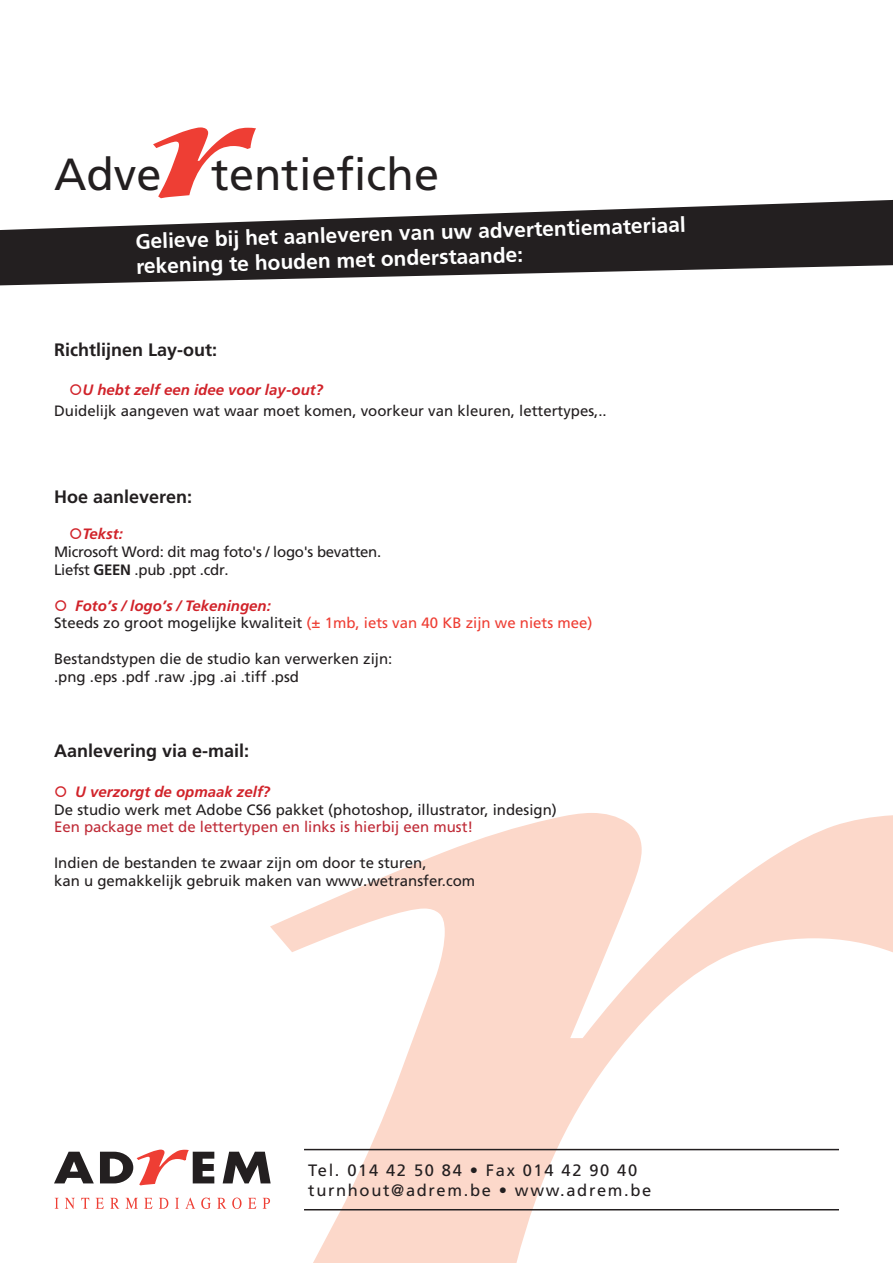
<style>
.page{position:relative;width:893px;height:1263px;background:#fff}
.page>*{position:absolute;margin:0;border:0;box-sizing:border-box;transform-origin:0 0}
.t1{font:45px "Frutiger";color:#231f20}
.t2{font:700 21px/24.9px "Frutiger";color:#fff}
.t3{font:700 18px "Frutiger";color:#231f20}
.t4{font:16.5px/19.8px "Frutiger";letter-spacing:.1em;color:#231f20}
.t5{font:15px/18px "Frutiger";color:#231f20}
.t6{font:15px/17.4px "Frutiger";color:#ee3e34}
.t7{font:15px/18px "Frutiger";letter-spacing:-.02em;color:#231f20}
.t8{font:italic 700 15px "Frutiger";color:#d1232a}
.t9{font:15px "Frutiger";color:#bf2b37}
.s1{font-weight:700}
.s2{font-weight:700;font-style:italic;color:#d1232a}
.s3{color:#231f20}
</style>
<div class="page">
<svg style="left:0;top:200px;width:893px;height:85px;fill:#231f20"></svg>
<svg style="left:54px;top:1152px;width:40px;height:31px"></svg>
<svg style="left:223px;top:1152px;width:47px;height:31px"></svg>
<svg style="left:100px;top:1149px;width:114px;height:36px"></svg>
<svg style="left:55px;top:1198px;width:4px;height:11px"></svg>
<svg style="left:65px;top:1198px;width:10px;height:11px"></svg>
<svg style="left:81px;top:1198px;width:8px;height:11px"></svg>
<svg style="left:96px;top:1198px;width:8px;height:11px"></svg>
<svg style="left:110px;top:1198px;width:9px;height:11px"></svg>
<svg style="left:126px;top:1198px;width:12px;height:11px"></svg>
<svg style="left:144px;top:1198px;width:8px;height:11px"></svg>
<svg style="left:159px;top:1198px;width:9px;height:11px"></svg>
<svg style="left:175px;top:1198px;width:4px;height:11px"></svg>
<svg style="left:185px;top:1197px;width:10px;height:12px"></svg>
<svg style="left:201px;top:1197px;width:10px;height:12px"></svg>
<svg style="left:217px;top:1198px;width:9px;height:11px"></svg>
<svg style="left:232px;top:1197px;width:10px;height:12px"></svg>
<svg style="left:248px;top:1198px;width:8px;height:11px"></svg>
<svg style="left:263px;top:1198px;width:7px;height:11px"></svg>
<svg style="left:153px;top:127px;width:103px;height:71px"></svg>
<svg style="left:270px;top:813px;width:623px;height:450px"></svg>
<hr style="left:304px;top:1149px;width:535px;height:1px;background:#231f20">
<hr style="left:304px;top:1209px;width:535px;height:1px;background:#231f20">
<h1 class="t1" style="left:54px;top:148px;width:387px">Adve tentiefiche</h1>
<h2 class="t2" style="left:135px;top:230px;width:552px;rotate:-2deg">Gelieve bij het aanleveren van uw advertentiemateriaal rekening te houden met onderstaande:</h2>
<p class="t3" style="left:54px;top:339px;width:165px">Richtlijnen Lay-out:</p>
<p class="t8" style="left:82px;top:381px;width:242px">U hebt zelf een idee voor lay-out?</p>
<p class="t5" style="left:54px;top:402px;width:554px">Duidelijk aangeven wat waar moet komen, voorkeur van kleuren, lettertypes,..</p>
<p class="t3" style="left:54px;top:486px;width:140px">Hoe aanleveren:</p>
<p class="t8" style="left:82px;top:525px;width:42px">Tekst:</p>
<p class="t7" style="left:54px;top:542px;width:329px">Microsoft Word: dit mag foto's / logo's bevatten.<br>Liefst <span class="s1">GEEN</span> .pub .ppt .cdr.</p>
<p class="t6" style="left:54px;top:596px;width:540px;text-indent:21px"><span class="s2">Foto’s / logo’s / Tekeningen:<br></span><span class="s3">Steeds zo groot mogelijke kwaliteit</span> (± 1mb, iets van 40 KB zijn we niets mee)</p>
<p class="t5" style="left:54px;top:649px;width:340px">Bestandstypen die de studio kan verwerken zijn: .png .eps .pdf .raw .jpg .ai .tiff .psd</p>
<p class="t3" style="left:54px;top:741px;width:197px">Aanlevering via e-mail:</p>
<p class="t8" style="left:75px;top:783px;width:197px">U verzorgt de opmaak zelf?</p>
<p class="t5" style="left:54px;top:800px;width:504px">De studio werk met Adobe CS6 pakket (photoshop, illustrator, indesign)</p>
<p class="t9" style="left:54px;top:818px;width:421px">Een package met de lettertypen en links is hierbij een must!</p>
<p class="t5" style="left:54px;top:854px;width:423px">Indien de bestanden te zwaar zijn om door te sturen,<br>kan u gemakkelijk gebruik maken van www.wetransfer.com</p>
<p class="t4" style="left:308px;top:1160px;width:345px">Tel. 014 42 50 84 • Fax 014 42 90 40 turnhout@adrem.be • www.adrem.be</p>
</div>
